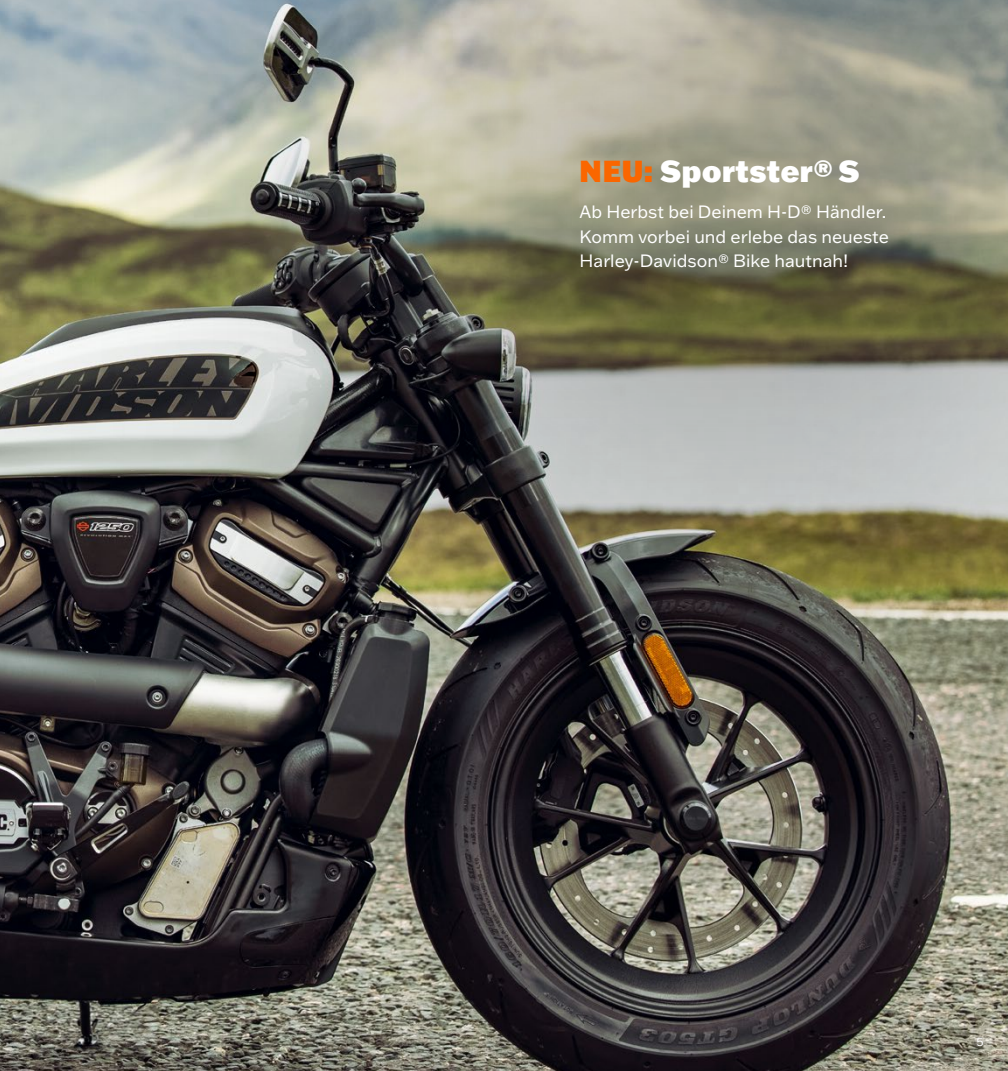
<style>
.page{position:relative;width:1008px;height:1071px;background:#fff}
.page>*{position:absolute;margin:0;border:0;box-sizing:border-box;transform-origin:0 0}
.t1{font:900 29.75px "Franklin Gothic ATF";letter-spacing:.02em;color:#fff}
.t2{font:17.5px/24.5px "Franklin Gothic ATF";color:#fff}
.t3{font:12.25px "Franklin Gothic ATF";color:#fff}
.s1{color:#fa6600}
</style>
<div class="page">
<img style="left:0;top:0;width:1008px;height:1071px">
<svg style="left:0;top:0;width:46px;height:530px;background:#8e9183"></svg>
<img style="left:57px;top:0;width:951px;height:804px">
<h1 class="t1" style="left:580px;top:151px;width:281px"><span class="s1">NEU:</span> Sportster® S</h1>
<p class="t2" style="left:580px;top:199px;width:311px">Ab Herbst bei Deinem H-D® Händler.<br>Komm vorbei und erlebe das neueste<br>Harley-Davidson® Bike hautnah!</p>
<p class="t3" style="left:976px;top:1034px;width:9px">5</p>
</div>
